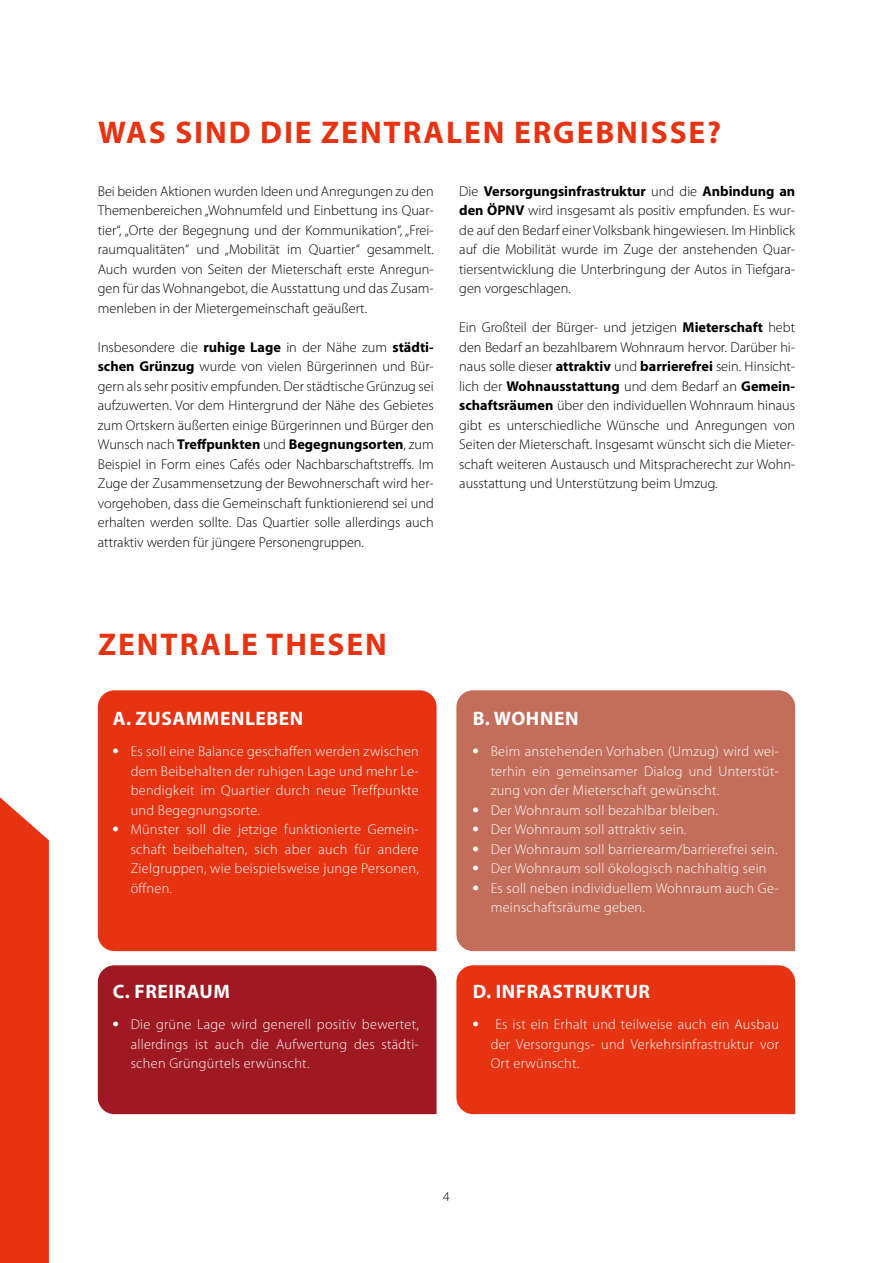
<style>
.page{position:relative;width:893px;height:1263px;background:#fff}
.page>*{position:absolute;margin:0;border:0;box-sizing:border-box;transform-origin:0 0}
.t1{font:700 31.5px "Myriad Pro";letter-spacing:.06em;color:#e63312}
.t2{font:700 19.5px "Myriad Pro";letter-spacing:.03em;color:#fff}
.t3{font:300 14.25px/19.5px "Myriad Pro";color:#000;text-align:justify}
.t4{font:300 14.25px/19.5px "Myriad Pro";letter-spacing:.02em;color:#fff;text-align:justify}
.t5{font:300 13.5px "Myriad Pro";color:#000}
.s1{font-weight:700}
.s2{font-family:"Geomanist";font-weight:400}
</style>
<div class="page">
<div style="left:0;top:797px;width:49px;height:466px;background:#e63312"></div>
<div style="left:98px;top:690px;width:339px;height:261px;background:#e63312"></div>
<div style="left:98px;top:965px;width:339px;height:149px;background:#9e1921"></div>
<div style="left:456px;top:690px;width:339px;height:261px;background:#c36e5b"></div>
<div style="left:456px;top:965px;width:339px;height:149px;background:#e63312"></div>
<h1 class="t1" style="left:98px;top:112px;width:624px">WAS SIND DIE ZENTRALEN ERGEBNISSE?</h1>
<p class="t3" style="left:98px;top:181px;width:337px">Bei beiden Aktionen wurden Ideen und Anregungen zu den Themenbereichen „Wohnumfeld und Einbettung ins Quar&shy;tier“, „Orte der Begegnung und der Kommunikation“, „Frei&shy;raumqualitäten“ und „Mobilität im Quartier“ gesammelt.<br>Auch wurden von Seiten der Mieterschaft erste Anregun&shy;gen für das Wohnangebot, die Ausstattung und das Zusam&shy;menleben in der Mietergemeinschaft geäußert.</p>
<p class="t3" style="left:98px;top:337px;width:337px">Insbesondere die <span class="s1">ruhige Lage</span> in der Nähe zum <span class="s1">städti&shy;schen Grünzug</span> wurde von vielen Bürgerinnen und Bür&shy;gern als sehr positiv empfunden. Der städtische Grünzug sei aufzuwerten. Vor dem Hintergrund der Nähe des Gebietes zum Ortskern äußerten einige Bürgerinnen und Bürger den Wunsch nach <span class="s1">Treffpunkten</span> und <span class="s1">Begegnungsorten</span>, zum Beispiel in Form eines Cafés oder Nachbarschaftstreffs. Im Zuge der Zusammensetzung der Bewohnerschaft wird her&shy;vorgehoben, dass die Gemeinschaft funktionierend sei und erhalten werden sollte. Das Quartier solle allerdings auch attraktiv werden für jüngere Personengruppen.</p>
<p class="t3" style="left:459px;top:181px;width:337px">Die <span class="s1">Versorgungsinfrastruktur</span> und die <span class="s1">Anbindung an den ÖPNV</span> wird insgesamt als positiv empfunden. Es wur&shy;de auf den Bedarf einer Volksbank hingewiesen. Im Hinblick auf die Mobilität wurde im Zuge der anstehenden Quar&shy;tiersentwicklung die Unterbringung der Autos in Tiefgara&shy;gen vorgeschlagen.</p>
<p class="t3" style="left:459px;top:317px;width:337px">Ein Großteil der Bürger- und jetzigen <span class="s1">Mieterschaft</span> hebt den Bedarf an bezahlbarem Wohnraum hervor. Darüber hi&shy;naus solle dieser <span class="s1">attraktiv</span> und <span class="s1">barrierefrei</span> sein. Hinsicht&shy;lich der <span class="s1">Wohnausstattung</span> und dem Bedarf an <span class="s1">Gemein&shy;schaftsräumen</span> über den individuellen Wohnraum hinaus gibt es unterschiedliche Wünsche und Anregungen von Seiten der Mieterschaft. Insgesamt wünscht sich die Mieter&shy;schaft weiteren Austausch und Mitspracherecht zur Wohn&shy;ausstattung und Unterstützung beim Umzug.</p>
<h1 class="t1" style="left:98px;top:624px;width:290px">ZENTRALE THESEN</h1>
<h2 class="t2" style="left:113px;top:705px;width:192px">A. ZUSAMMENLEBEN</h2>
<h2 class="t2" style="left:473px;top:705px;width:107px">B. WOHNEN</h2>
<p class="t4" style="left:131px;top:742px;width:290px;text-indent:-18px"><span class="s2">•</span> Es soll eine Balance geschaffen werden zwischen dem Beibehalten der ruhigen Lage und mehr Le&shy;bendigkeit im Quartier durch neue Treffpunkte und Begegnungsorte.</p>
<p class="t4" style="left:131px;top:820px;width:290px;text-indent:-18px"><span class="s2">•</span> Münster soll die jetzige funktionierte Gemein&shy;schaft beibehalten, sich aber auch für andere Zielgruppen, wie beispielsweise junge Personen, öffnen.</p>
<p class="t4" style="left:491px;top:742px;width:290px;text-indent:-18px"><span class="s2">•</span> Beim anstehenden Vorhaben (Umzug) wird wei&shy;terhin ein gemeinsamer Dialog und Unterstüt&shy;zung von der Mieterschaft gewünscht.</p>
<p class="t4" style="left:473px;top:800px;width:247px"><span class="s2">•</span> Der Wohnraum soll bezahlbar bleiben.</p>
<p class="t4" style="left:473px;top:819px;width:215px"><span class="s2">•</span> Der Wohnraum soll attraktiv sein.</p>
<p class="t4" style="left:473px;top:839px;width:306px"><span class="s2">•</span> Der Wohnraum soll barrierearm/barrierefrei sein.</p>
<p class="t4" style="left:473px;top:858px;width:295px"><span class="s2">•</span> Der Wohnraum soll ökologisch nachhaltig sein</p>
<p class="t4" style="left:491px;top:878px;width:290px;text-indent:-18px"><span class="s2">•</span> Es soll neben individuellem Wohnraum auch Ge&shy;meinschaftsräume geben.</p>
<h2 class="t2" style="left:113px;top:979px;width:119px">C. FREIRAUM</h2>
<h2 class="t2" style="left:473px;top:979px;width:179px">D. INFRASTRUKTUR</h2>
<p class="t4" style="left:131px;top:1015px;width:290px;text-indent:-18px"><span class="s2">•</span> Die grüne Lage wird generell positiv bewertet, allerdings ist auch die Aufwertung des städti&shy;schen Grüngürtels erwünscht.</p>
<p class="t4" style="left:491px;top:1015px;width:290px;text-indent:-18px"><span class="s2">•</span> Es ist ein Erhalt und teilweise auch ein Ausbau der Versorgungs- und Verkehrsinfrastruktur vor Ort erwünscht.</p>
<p class="t5" style="left:443px;top:1188px;width:8px">4</p>
</div>
